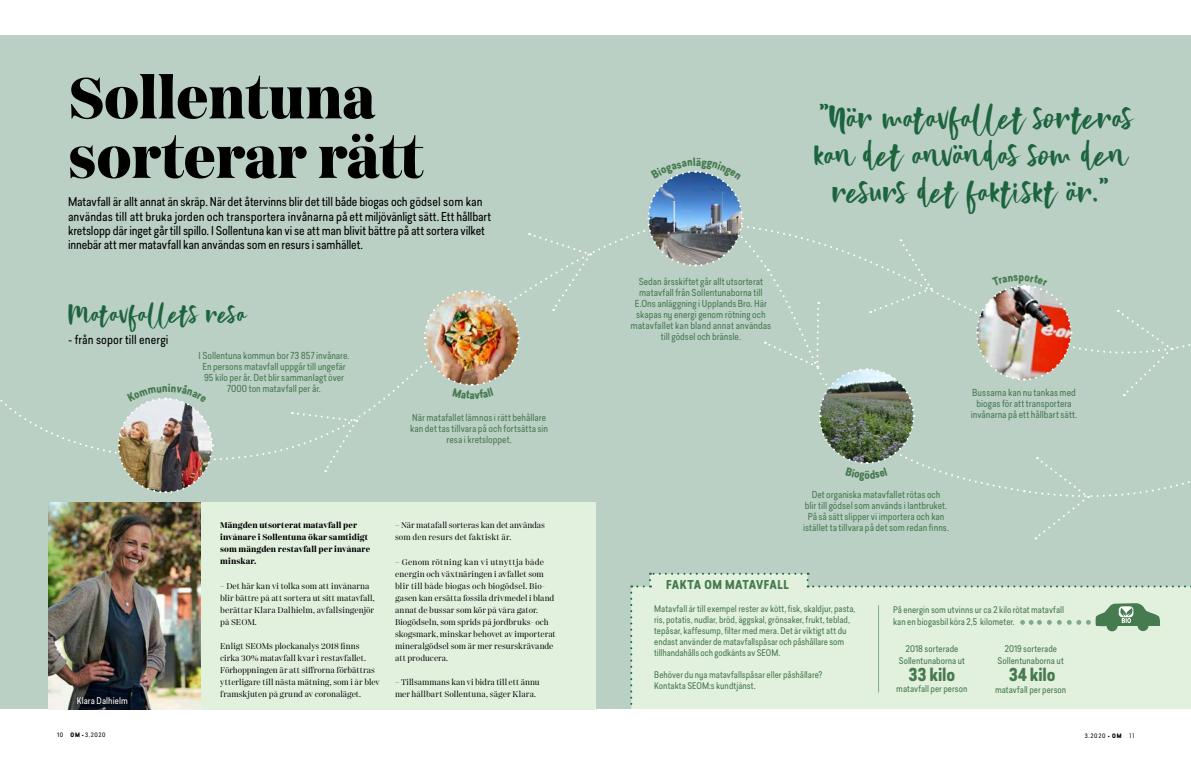
<style>
.page{position:relative;width:1191px;height:766px;background:#fff}
.page>*{position:absolute;margin:0;border:0;box-sizing:border-box;transform-origin:0 0}
.t1{font:800 60px/59.5px "Passenger Display";letter-spacing:-.01em;color:#000}
.t2{font:48px/37px "Violaceous";color:#1c643d;text-align:center}
.t3{font:38.9px "Violaceous";color:#1c643d}
.t4{font:700 17.5px "Predige Rounded";letter-spacing:-.01em;color:#467a4f}
.t5{font:12px/14.4px "Predige Rounded";letter-spacing:-.005em;color:#000}
.t6{font:700 12px "Predige Rounded";letter-spacing:.04em;color:#467a4f}
.t7{font:9.5px/11px "Predige Rounded";color:#467a4f;text-align:center}
.t8{font:9px/11px "Predige Rounded";color:#467a4f}
.t9{font:9px "Predige Rounded";letter-spacing:.01em;color:#fff}
.t10{font:8.5px/12px "Passenger Display";letter-spacing:.005em;color:#000}
.t11{font:700 8.5px/12px "Passenger Display";letter-spacing:.01em;color:#000}
.t12{font:6px "Predige Rounded";letter-spacing:.115em;color:#000}
.s1{color:#55524e}
.s2{font-weight:700}
.s3{font-family:"Futura Std";font-weight:500}
</style>
<div class="page">
<div style="left:0;top:35px;width:1191px;height:674px;background:#bbd0c5"></div>
<img style="left:48px;top:502px;width:153px;height:207px">
<div style="left:74px;top:694px;width:56px;height:13px;background:#000;opacity:.75"></div>
<div style="left:201px;top:502px;width:394px;height:207px;background:#e2f0de"></div>
<div style="left:596px;top:708px;width:595px;height:18px;background:#fff"></div>
<svg style="left:1117px;top:310px;width:55px;height:86px"></svg>
<svg style="left:1024px;top:457px;width:166px;height:82px"></svg>
<svg style="left:630px;top:572px;width:561px;height:137px;background:#dbead8"></svg>
<svg style="left:0;top:170px;width:932px;height:324px"></svg>
<img style="left:975px;top:285px;width:97px;height:96px">
<h1 class="t1" style="left:68px;top:68px;width:357px">Sollentuna sorterar rätt</h1>
<p class="t5" style="left:68px;top:194px;width:424px">Matavfall är allt annat än skräp. När det återvinns blir det till både biogas och gödsel som kan användas till att bruka jorden och transportera invånarna på ett miljövänligt sätt. Ett hållbart kretslopp där inget går till spillo. I Sollentuna kan vi se att man blivit bättre på att sortera vilket innebär att mer matavfall kan användas som en resurs i samhället.</p>
<h3 class="t3" style="left:69px;top:296px;width:179px">Matavfallets resa</h3>
<h3 class="t5" style="left:69px;top:332px;width:101px">- från sopor till energi</h3>
<p class="t9" style="left:77px;top:694px;width:52px">Klara Dalhielm</p>
<p class="t7" style="left:199px;top:350px;width:152px">I Sollentuna kommun bor 73 857 invånare.<br>En persons matavfall uppgår till ungefär 95 kilo per år. Det blir sammanlagt över 7000 ton matavfall per år.</p>
<p class="t7" style="left:410px;top:411px;width:139px">När matafallet lämnas i rätt behållare kan det tas tillvara på och fortsätta sin resa i kretsloppet.</p>
<p class="t11" style="left:220px;top:519px;width:151px">Mängden utsorterat matavfall per invånare i Sollentuna ökar samtidigt som mängden restavfall per invånare minskar.</p>
<p class="t10" style="left:220px;top:579px;width:156px">– Det här kan vi tolka som att invånarna blir bättre på att sortera ut sitt matavfall, berättar Klara Dalhielm, avfallsingenjör på SEOM.</p>
<p class="t10" style="left:220px;top:639px;width:161px">Enligt SEOMs plockanalys 2018 finns cirka 30% matavfall kvar i restavfallet.<br>Förhoppningen är att siffrorna förbättras ytterligare till nästa mätning, som i år blev framskjuten på grund av coronaläget.</p>
<p class="t10" style="left:395px;top:519px;width:151px">– När matafall sorteras kan det användas som den resurs det faktiskt är.</p>
<p class="t10" style="left:395px;top:555px;width:162px">– Genom rötning kan vi utnyttja både energin och växtnäringen i avfallet som blir till både biogas och biogödsel. Bio&shy;gasen kan ersätta fossila drivmedel i bland annat de bussar som kör på våra gator.<br>Biogödseln, som sprids på jordbruks- och skogsmark, minskar behovet av importerat mineralgödsel som är mer resurskrävande att producera.</p>
<p class="t10" style="left:395px;top:675px;width:146px">– Tillsammans kan vi bidra till ett ännu mer hållbart Sollentuna, säger Klara.</p>
<p class="t7" style="left:630px;top:276px;width:142px">Sedan årsskiftet går allt utsorterat matavfall från Sollentunaborna till E.Ons anläggning i Upplands Bro. Här skapas ny energi genom rötning och matavfallet kan bland annat användas till gödsel och bränsle.</p>
<h2 class="t2" style="left:814px;top:102px;width:320px">"När matavfallet sorteras kan det användas som den resurs det faktiskt är."</h2>
<p class="t7" style="left:970px;top:386px;width:108px">Bussarna kan nu tankas med biogas för att transportera invånarna på ett hållbart sätt.</p>
<p class="t7" style="left:803px;top:488px;width:147px">Det organiska matavfallet rötas och<br>blir till gödsel som används i lantbruket.<br>På så sätt slipper vi importera och kan istället ta tillvara på det som redan finns.</p>
<h3 class="t6" style="left:666px;top:576px;width:124px">FAKTA OM MATAVFALL</h3>
<p class="t8" style="left:654px;top:603px;width:203px">Matavfall är till exempel rester av kött, fisk, skaldjur, pasta, ris, potatis, nudlar, bröd, äggskal, grönsaker, frukt, teblad, tepåsar, kaffesump, filter med mera. Det är viktigt att du endast använder de matavfallspåsar och påshållare som tillhandahålls och godkänts av SEOM.</p>
<p class="t8" style="left:654px;top:669px;width:170px">Behöver du nya matavfallspåsar eller påshållare?<br>Kontakta SEOM:s kundtjänst<span class="s1">.</span></p>
<p class="t8" style="left:893px;top:603px;width:172px;line-height:12px">På energin som utvinns ur ca 2 kilo rötat matavfall kan en biogasbil köra 2,5 kilometer.</p>
<p class="t8" style="left:898px;top:643px;width:68px;line-height:12px;text-align:center">2018 sorterade<br>Sollentunaborna ut</p>
<h3 class="t4" style="left:908px;top:662px;width:48px">33 kilo</h3>
<p class="t8" style="left:896px;top:683px;width:73px">matavfall per person</p>
<p class="t8" style="left:997px;top:643px;width:68px;line-height:12px;text-align:center">2019 sorterade<br>Sollentunaborna ut</p>
<h3 class="t4" style="left:1008px;top:662px;width:48px">34 kilo</h3>
<p class="t8" style="left:995px;top:684px;width:73px">matavfall per person</p>
<p class="t12" style="left:57px;top:730px;width:50px">10 <span class="s2">OM</span> •3.2020</p>
<p class="t12" style="left:1084px;top:731px;width:52px">3.2020 • <span class="s2">OM</span> <span class="s3">11</span></p>
</div>
